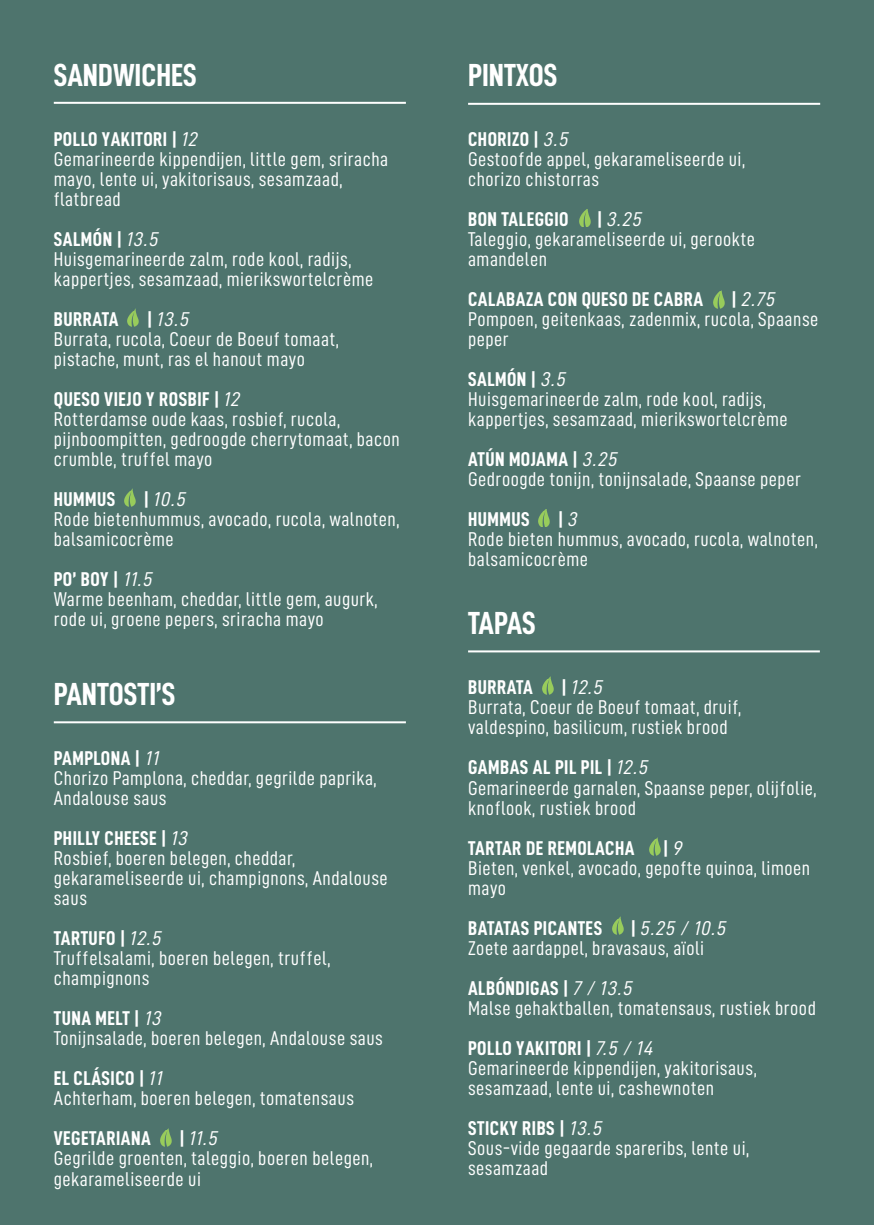
<style>
.page{position:relative;width:874px;height:1225px;background:#fff}
.page>*{position:absolute;margin:0;border:0;box-sizing:border-box;transform-origin:0 0}
.t1{font:32px "D DIN Condensed Bold";color:#fff}
.t2{font:20px/20px "D DIN Condensed";letter-spacing:.025em;color:#fff}
.t3{font:20px "D DIN Condensed Bold";letter-spacing:.025em;color:#fff}
.t4{font:20px "D DIN Italic";letter-spacing:.025em;color:#fff}
.s1{font-family:"D DIN Italic"}
.s2{font-family:"D DIN Condensed Bold"}
</style>
<div class="page">
<div style="left:0;top:0;width:873px;height:1225px;background:#4e746d"></div>
<img style="left:581px;top:209px;width:8px;height:18px">
<img style="left:579px;top:212px;width:11px;height:14px">
<img style="left:713px;top:292px;width:11px;height:16px">
<img style="left:540px;top:509px;width:8px;height:18px">
<img style="left:538px;top:512px;width:11px;height:14px">
<hr style="left:468px;top:103px;width:351px;height:2px;background:#fff">
<hr style="left:54px;top:721px;width:351px;height:2px;background:#fff">
<img style="left:160px;top:1130px;width:11px;height:16px">
<hr style="left:468px;top:650px;width:351px;height:2px;background:#fff">
<img style="left:542px;top:679px;width:11px;height:15px">
<img style="left:612px;top:919px;width:11px;height:16px">
<hr style="left:54px;top:102px;width:351px;height:2px;background:#fff">
<img style="left:124px;top:491px;width:11px;height:16px">
<img style="left:127px;top:311px;width:11px;height:16px">
<img style="left:649px;top:839px;width:10px;height:16px">
<h1 class="t1" style="left:54px;top:57px;width:144px">SANDWICHES</h1>
<p class="t3" style="left:54px;top:128px;width:146px">POLLO YAKITORI | <span class="s1">12</span></p>
<p class="t2" style="left:54px;top:149px;width:336px">Gemarineerde kippendijen, little gem, sriracha mayo, lente ui, yakitorisaus, sesamzaad, flatbread</p>
<p class="t3" style="left:54px;top:228px;width:107px">SALMÓN | <span class="s1">13.5</span></p>
<p class="t2" style="left:54px;top:249px;width:321px">Huisgemarineerde zalm, rode kool, radijs, kappertjes, sesamzaad, mierikswortelcrème</p>
<p class="t3" style="left:54px;top:308px;width:66px">BURRATA</p>
<p class="t4" style="left:147px;top:308px;width:44px"><span class="s2">|</span> 13.5</p>
<p class="t2" style="left:54px;top:329px;width:286px">Burrata, rucola, Coeur de Boeuf tomaat, pistache, munt, ras el hanout mayo</p>
<p class="t3" style="left:54px;top:388px;width:188px">QUESO VIEJO Y ROSBIF | <span class="s1">12</span></p>
<p class="t2" style="left:54px;top:409px;width:347px">Rotterdamse oude kaas, rosbief, rucola, pijnboompitten, gedroogde cherrytomaat, bacon crumble, truffel mayo</p>
<p class="t3" style="left:54px;top:488px;width:63px">HUMMUS</p>
<p class="t4" style="left:144px;top:488px;width:44px"><span class="s2">|</span> 10.5</p>
<p class="t2" style="left:54px;top:509px;width:347px">Rode bietenhummus, avocado, rucola, walnoten, balsamicocrème</p>
<p class="t3" style="left:54px;top:568px;width:100px">PO’ BOY | <span class="s1">11.5</span></p>
<p class="t2" style="left:54px;top:589px;width:325px">Warme beenham, cheddar, little gem, augurk, rode ui, groene pepers, sriracha mayo</p>
<h1 class="t1" style="left:54px;top:676px;width:123px">PANTOSTI’S</h1>
<p class="t3" style="left:54px;top:747px;width:107px">PAMPLONA | <span class="s1">11</span></p>
<p class="t2" style="left:54px;top:768px;width:324px">Chorizo Pamplona, cheddar, gegrilde paprika,<br>Andalouse saus</p>
<p class="t3" style="left:54px;top:827px;width:136px">PHILLY CHEESE | <span class="s1">13</span></p>
<p class="t2" style="left:54px;top:848px;width:335px">Rosbief, boeren belegen, cheddar, gekarameliseerde ui, champignons, Andalouse saus</p>
<p class="t3" style="left:54px;top:927px;width:109px">TARTUFO | <span class="s1">12.5</span></p>
<p class="t2" style="left:54px;top:948px;width:278px">Truffelsalami, boeren belegen, truffel, champignons</p>
<p class="t3" style="left:54px;top:1007px;width:109px">TUNA MELT | <span class="s1">13</span></p>
<p class="t2" style="left:54px;top:1028px;width:330px">Tonijnsalade, boeren belegen, Andalouse saus</p>
<p class="t3" style="left:54px;top:1067px;width:110px">EL CLÁSICO | <span class="s1">11</span></p>
<p class="t2" style="left:54px;top:1088px;width:301px">Achterham, boeren belegen, tomatensaus</p>
<p class="t3" style="left:54px;top:1127px;width:98px">VEGETARIANA</p>
<p class="t4" style="left:179px;top:1127px;width:40px"><span class="s2">|</span> 11.5</p>
<p class="t2" style="left:54px;top:1148px;width:320px">Gegrilde groenten, taleggio, boeren belegen, gekarameliseerde ui</p>
<h1 class="t1" style="left:468px;top:57px;width:91px">PINTXOS</h1>
<p class="t3" style="left:468px;top:128px;width:102px">CHORIZO | <span class="s1">3.5</span></p>
<p class="t2" style="left:468px;top:149px;width:278px">Gestoofde appel, gekarameliseerde ui, chorizo chistorras</p>
<p class="t3" style="left:468px;top:208px;width:102px">BON TALEGGIO</p>
<p class="t4" style="left:596px;top:208px;width:47px"><span class="s2">|</span> 3.25</p>
<p class="t2" style="left:468px;top:229px;width:288px">Taleggio, gekarameliseerde ui, gerookte amandelen</p>
<p class="t3" style="left:468px;top:288px;width:236px">CALABAZA CON QUESO DE CABRA</p>
<p class="t4" style="left:731px;top:288px;width:45px"><span class="s2">|</span> 2.75</p>
<p class="t2" style="left:468px;top:309px;width:351px">Pompoen, geitenkaas, zadenmix, rucola, Spaanse peper</p>
<p class="t3" style="left:468px;top:368px;width:99px">SALMÓN | <span class="s1">3.5</span></p>
<p class="t2" style="left:468px;top:389px;width:321px">Huisgemarineerde zalm, rode kool, radijs, kappertjes, sesamzaad, mierikswortelcrème</p>
<p class="t3" style="left:468px;top:448px;width:151px">ATÚN MOJAMA | <span class="s1">3.25</span></p>
<p class="t2" style="left:468px;top:469px;width:334px">Gedroogde tonijn, tonijnsalade, Spaanse peper</p>
<p class="t3" style="left:468px;top:508px;width:63px">HUMMUS</p>
<p class="t3" style="left:558px;top:508px;width:21px">| <span class="s1">3</span></p>
<p class="t2" style="left:468px;top:529px;width:351px">Rode bieten hummus, avocado, rucola, walnoten, balsamicocrème</p>
<h1 class="t1" style="left:468px;top:605px;width:69px">TAPAS</h1>
<p class="t3" style="left:468px;top:676px;width:66px">BURRATA</p>
<p class="t4" style="left:561px;top:676px;width:43px"><span class="s2">|</span> 12.5</p>
<p class="t2" style="left:468px;top:697px;width:274px">Burrata, Coeur de Boeuf tomaat, druif, valdespino, basilicum, rustiek brood</p>
<p class="t3" style="left:468px;top:756px;width:182px">GAMBAS AL PIL PIL | <span class="s1">12.5</span></p>
<p class="t2" style="left:468px;top:777px;width:350px">Gemarineerde garnalen, Spaanse peper, olijfolie, knoflook, rustiek brood</p>
<p class="t3" style="left:468px;top:836px;width:168px">TARTAR DE REMOLACHA</p>
<p class="t3" style="left:662px;top:836px;width:21px">| <span class="s1">9</span></p>
<p class="t2" style="left:468px;top:857px;width:343px">Bieten, venkel, avocado, gepofte quinoa, limoen mayo</p>
<p class="t3" style="left:468px;top:916px;width:135px">BATATAS PICANTES</p>
<p class="t4" style="left:630px;top:916px;width:97px"><span class="s2">|</span> 5.25 / 10.5</p>
<p class="t2" style="left:468px;top:937px;width:237px">Zoete aardappel, bravasaus, aïoli</p>
<p class="t3" style="left:468px;top:976px;width:166px">ALBÓNDIGAS | <span class="s1">7 / 13.5</span></p>
<p class="t2" style="left:468px;top:997px;width:349px">Malse gehaktballen, tomatensaus, rustiek brood</p>
<p class="t3" style="left:468px;top:1036px;width:187px">POLLO YAKITORI | <span class="s1">7.5 / 14</span></p>
<p class="t2" style="left:468px;top:1057px;width:290px">Gemarineerde kippendijen, yakitorisaus, sesamzaad, lente ui, cashewnoten</p>
<p class="t3" style="left:468px;top:1116px;width:136px">STICKY RIBS | <span class="s1">13.5</span></p>
<p class="t2" style="left:468px;top:1137px;width:282px">Sous-vide gegaarde spareribs, lente ui, sesamzaad</p>
</div>
